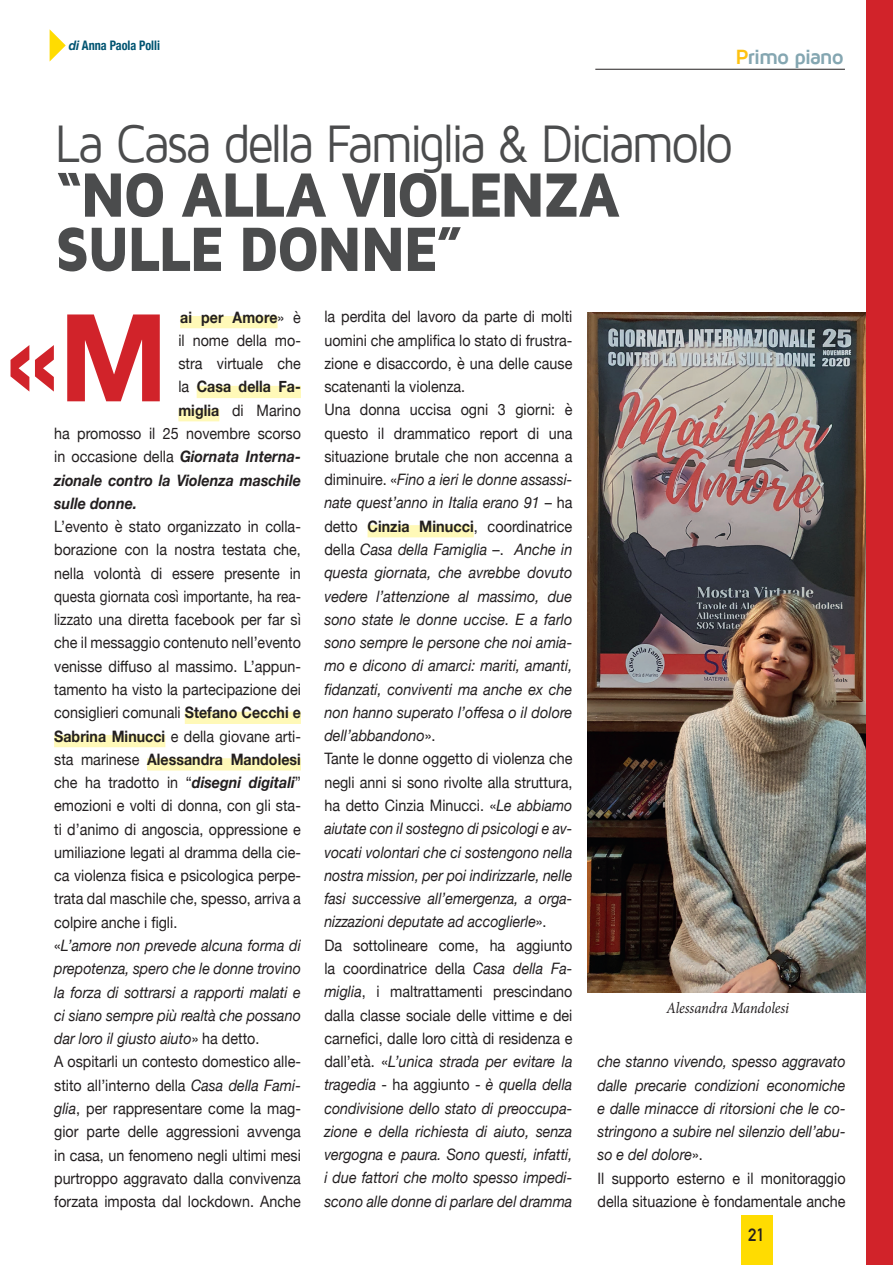
<style>
.page{position:relative;width:893px;height:1265px;background:#fff}
.page>*{position:absolute;margin:0;border:0;box-sizing:border-box;transform-origin:0 0}
.t1{font:700 121.62px "Helvetica Neue";color:#d1232a}
.t2{font:900 64.75px/54.2px "Maven Pro";letter-spacing:-.05em;color:#4b4c4d;scale:.9 1}
.t3{font:54.25px "Maven Pro";letter-spacing:-.07em;color:#4b4c4d;scale:.9 1}
.t4{font:700 21.18px "Maven Pro";letter-spacing:-.07em;color:#84a6b1}
.t5{font:700 17.5px "DIN Alternate";color:#231f20}
.t6{font:italic 15.75px/23.3px "Helvetica Neue";color:#231f20;scale:.91 1}
.t7{font:15.75px/23.3px "Helvetica Neue";color:#231f20;scale:.91 1}
.t8{font:italic 700 15.75px "Helvetica Neue";color:#231f20;scale:.91 1}
.t9{font:700 15.75px "Helvetica Neue";letter-spacing:.005em;color:#231f20;scale:.9 1}
.t10{font:italic 15.75px "Minion Pro";letter-spacing:-.01em;color:#231f20;scale:.91 1}
.t11{font:700 condensed 13.12px "Helvetica Neue";color:#005471;scale:.93 1}
.s1{font-style:italic;font-stretch:normal}
.s2{color:#fec210}
.s3{font-weight:400}
.s4{font-weight:700}
.s5{font-weight:700;font-style:italic}
.s6{font-style:italic}
.s7{font-style:normal}
.s8{font-weight:700;font-style:normal}
</style>
<div class="page">
<div style="left:741px;top:1215px;width:31px;height:50px;background:#ffdc01"></div>
<hr style="left:595px;top:69px;width:250px;height:1px;background:#231f20">
<svg style="left:50px;top:29px;width:16px;height:32px"></svg>
<div style="left:368px;top:525px;width:106px;height:12px;background:#fff9b8"></div>
<div style="left:180px;top:316px;width:98px;height:12px;background:#fff9b8"></div>
<div style="left:197px;top:386px;width:104px;height:12px;background:#fff9b8"></div>
<div style="left:178px;top:409px;width:41px;height:12px;background:#fff9b8"></div>
<div style="left:185px;top:712px;width:116px;height:12px;background:#fff9b8"></div>
<div style="left:54px;top:735px;width:111px;height:12px;background:#fff9b8"></div>
<div style="left:147px;top:758px;width:154px;height:12px;background:#fff9b8"></div>
<img style="left:587px;top:312px;width:280px;height:680px">
<div style="left:867px;top:0;width:26px;height:1265px;background:#d1232a"></div>
<p class="t11" style="left:69px;top:34px;width:100px"><span class="s1">di</span> Anna Paola Polli</p>
<h3 class="t4" style="left:736px;top:45px;width:110px"><span class="s2">P</span>rimo piano</h3>
<h3 class="t3" style="left:55px;top:116px;width:755px">La Casa della Famiglia &amp; Diciamolo</h3>
<h2 class="t2" style="left:55px;top:168px;width:630px">“NO ALLA VIOLENZA<br>SULLE DONNE”</h2>
<h1 class="t1" style="left:5px;top:263px;width:164px">«M</h1>
<p class="t9" style="left:180px;top:305px;width:136px">ai per Amore<span class="s3">» è</span></p>
<p class="t7" style="left:178px;top:330px;width:136px">il nome della mo-</p>
<p class="t7" style="left:178px;top:353px;width:136px">stra virtuale che</p>
<p class="t9" style="left:178px;top:374px;width:138px"><span class="s3">la</span> Casa della Fa-</p>
<p class="t7" style="left:178px;top:399px;width:136px"><span class="s4">miglia</span> di Marino</p>
<p class="t7" style="left:54px;top:423px;width:273px">ha promosso il 25 novembre scorso</p>
<p class="t7" style="left:54px;top:446px;width:273px">in occasione della <span class="s5">Giornata Interna-</span></p>
<p class="t8" style="left:54px;top:468px;width:273px">zionale contro la Violenza maschile</p>
<p class="t8" style="left:54px;top:491px;width:93px">sulle donne.</p>
<p class="t7" style="left:54px;top:516px;width:273px">L’evento è stato organizzato in colla&shy;borazione con la nostra testata che, nella volontà di essere presente in questa giornata così importante, ha rea&shy;lizzato una diretta facebook per far sì che il messaggio contenuto nell’evento venisse diffuso al massimo. L’appun&shy;tamento ha visto la partecipazione dei consiglieri comunali <span class="s4">Stefano Cecchi e Sabrina Minucci</span> e della giovane arti&shy;sta marinese <span class="s4">Alessandra Mandolesi </span>che ha tradotto in “<span class="s5">disegni digitali</span>” emozioni e volti di donna, con gli sta&shy;ti d’animo di angoscia, oppressione e umiliazione legati al dramma della cie&shy;ca violenza fisica e psicologica perpe&shy;trata dal maschile che, spesso, arriva a colpire anche i figli.<br>«<span class="s6">L’amore non prevede alcuna forma di prepotenza, spero che le donne trovino la forza di sottrarsi a rapporti malati e ci siano sempre più realtà che possano dar loro il giusto aiuto</span>» ha detto.<br>A ospitarli un contesto domestico alle&shy;stito all’interno della <span class="s6">Casa della Fami&shy;glia</span>, per rappresentare come la mag&shy;gior parte delle aggressioni avvenga in casa, un fenomeno negli ultimi mesi purtroppo aggravato dalla convivenza forzata imposta dal lockdown. Anche</p>
<p class="t6" style="left:324px;top:306px;width:274px"><span class="s7">la perdita del lavoro da parte di molti uomini che amplifica lo stato di frustra&shy;zione e disaccordo, è una delle cause scatenanti la violenza.<br>Una donna uccisa ogni 3 giorni: è questo il drammatico report di una situazione brutale che non accenna a diminuire. «</span>Fino a ieri le donne assassi&shy;nate quest’anno in Italia erano 91 <span class="s7">– ha detto</span> <span class="s8">Cinzia Minucci</span><span class="s7">, coordinatrice della</span> Casa della Famiglia <span class="s7">–.</span> Anche in questa giornata, che avrebbe dovuto vedere l’attenzione al massimo, due sono state le donne uccise. E a farlo sono sempre le persone che noi amia&shy;mo e dicono di amarci: mariti, amanti, fidanzati, conviventi ma anche ex che non hanno superato l’offesa o il dolore dell’abbandono<span class="s7">».<br>Tante le donne oggetto di violenza che negli anni si sono rivolte alla struttura, ha detto Cinzia Minucci. «</span>Le abbiamo aiutate con il sostegno di psicologi e av&shy;vocati volontari che ci sostengono nella nostra mission, per poi indirizzarle, nelle fasi successive all’emergenza, a orga&shy;nizzazioni deputate ad accoglierle<span class="s7">».<br>Da sottolineare come, ha aggiunto la coordinatrice della</span> Casa della Fa&shy;miglia<span class="s7">, i maltrattamenti prescindano dalla classe sociale delle vittime e dei carnefici, dalle loro città di residenza e dall’età. «</span>L’unica strada per evitare la tragedia <span class="s7">- ha aggiunto -</span> è quella della condivisione dello stato di preoccupa&shy;zione e della richiesta di aiuto, senza vergogna e paura. Sono questi, infatti, i due fattori che molto spesso impedi&shy;scono alle donne di parlare del dramma</p>
<p class="t10" style="left:667px;top:997px;width:136px">Alessandra Mandolesi</p>
<p class="t6" style="left:597px;top:1051px;width:274px">che stanno vivendo, spesso aggravato dalle precarie condizioni economiche e dalle minacce di ritorsioni che le co&shy;stringono a subire nel silenzio dell’abu&shy;so e del dolore<span class="s7">».<br>Il supporto esterno e il monitoraggio della situazione è fondamentale anche</span></p>
<p class="t5" style="left:748px;top:1222px;width:18px">21</p>
</div>
